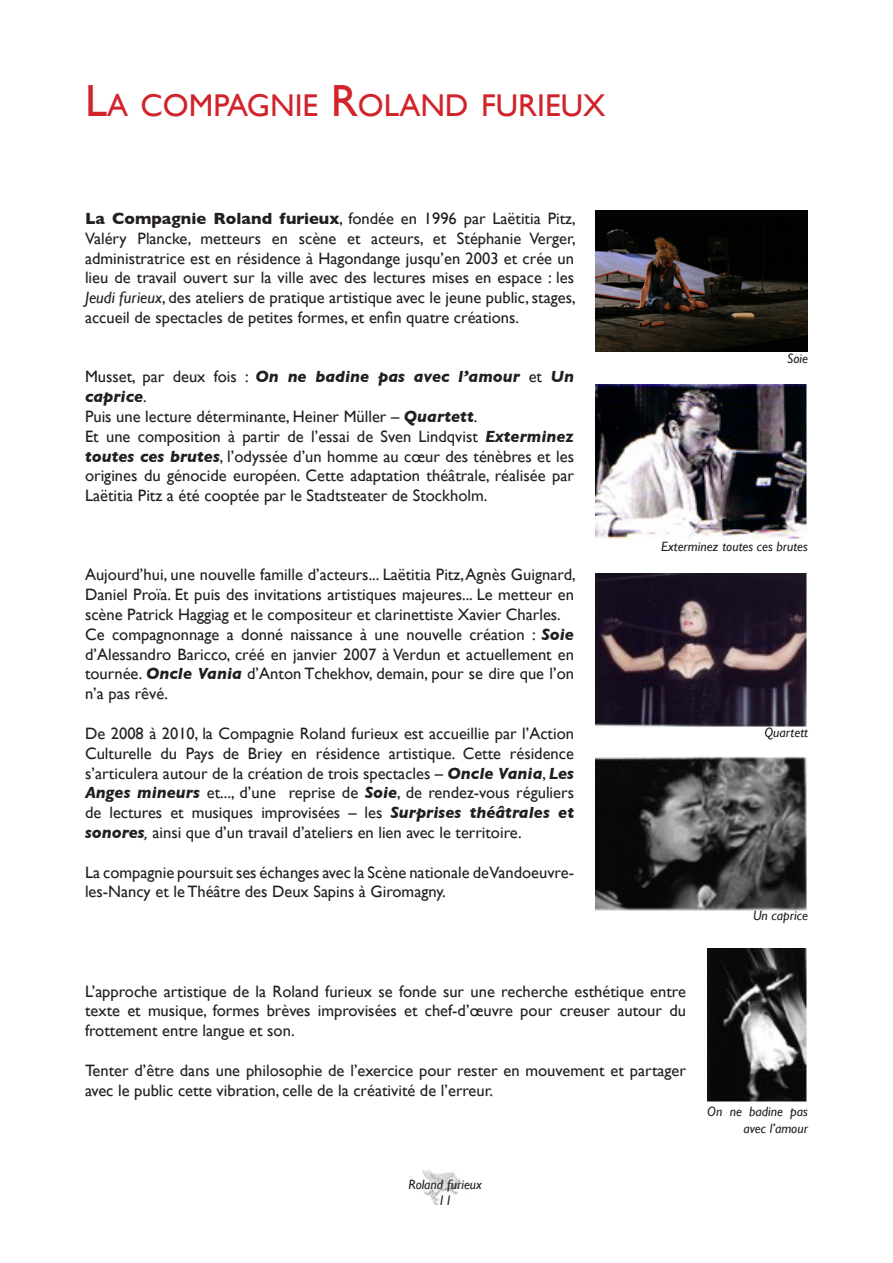
<style>
.page{position:relative;width:893px;height:1263px;background:#fff}
.page>*{position:absolute;margin:0;border:0;box-sizing:border-box;transform-origin:0 0}
.t1{font:31.5px "Gill Sans";color:#d1232a}
.t2{font:16.5px/19.8px "Gill Sans";color:#231f20}
.t3{font:italic 13.5px/16.2px "Gill Sans";color:#231f20;text-align:center}
.s1{font-size:45px}
.s2{font-weight:700}
.s3{font-style:italic}
.s4{font-weight:700;font-style:italic}
</style>
<div class="page">
<img style="left:422px;top:1169px;width:39px;height:35px">
<img style="left:595px;top:385px;width:213px;height:154px">
<img style="left:595px;top:573px;width:212px;height:155px">
<img style="left:595px;top:757px;width:212px;height:154px">
<img style="left:707px;top:948px;width:100px;height:154px">
<img style="left:595px;top:210px;width:213px;height:142px">
<h1 class="t1" style="left:85px;top:87px;width:522px"><span class="s1">L</span>A COMPAGNIE <span class="s1">R</span>OLAND FURIEUX</h1>
<p class="t2" style="left:85px;top:208px;width:492px;text-align:justify"><span class="s2">La Compagnie Roland furieux</span>, fondée en 1996 par Laëtitia Pitz, Valéry Plancke, metteurs en scène et acteurs, et Stéphanie Verger, administratrice est en résidence à Hagondange jusqu’en 2003 et crée un lieu de travail ouvert sur la ville avec des lectures mises en espace : les <span class="s3">Jeudi furieux</span>, des ateliers de pratique artistique avec le jeune public, stages, accueil de spectacles de petites formes, et enfin quatre créations.</p>
<p class="t2" style="left:85px;top:367px;width:490px">Musset, par deux fois : <span class="s4">On ne badine pas avec l’amour</span> et <span class="s4">Un caprice</span>.<br>Puis une lecture déterminante, Heiner Müller – <span class="s4">Quartett</span>.<br>Et une composition à partir de l’essai de Sven Lindqvist <span class="s4">Exterminez toutes ces brutes</span>, l’odyssée d’un homme au cœur des ténèbres et les origines du génocide européen. Cette adaptation théâtrale, réalisée par Laëtitia Pitz a été cooptée par le Stadtsteater de Stockholm.</p>
<p class="t2" style="left:85px;top:565px;width:492px">Aujourd’hui, une nouvelle famille d’acteurs... Laëtitia Pitz, Agnès Guignard, Daniel Proïa. Et puis des invitations artistiques majeures... Le metteur en scène Patrick Haggiag et le compositeur et clarinettiste Xavier Charles.<br>Ce compagnonnage a donné naissance à une nouvelle création : <span class="s4">Soie </span>d’Alessandro Baricco, créé en janvier 2007 à Verdun et actuellement en tournée. <span class="s4">Oncle Vania</span> d’Anton Tchekhov, demain, pour se dire que l’on n’a pas rêvé.</p>
<p class="t2" style="left:85px;top:723px;width:490px;text-align:justify">De 2008 à 2010, la Compagnie Roland furieux est accueillie par l’Action Culturelle du Pays de Briey en résidence artistique. Cette résidence s’articulera autour de la création de trois spectacles – <span class="s4">Oncle Vania</span>, <span class="s4">Les Anges mineurs</span> et..., d’une reprise de <span class="s4">Soie</span>, de rendez-vous réguliers de lectures et musiques improvisées – les <span class="s4">Surprises théâtrales et sonores</span><span class="s3">,</span> ainsi que d’un travail d’ateliers en lien avec le territoire.</p>
<p class="t2" style="left:85px;top:862px;width:490px">La compagnie poursuit ses échanges avec la Scène nationale de Vandoeuvre&shy;les-Nancy et le Théâtre des Deux Sapins à Giromagny.</p>
<p class="t3" style="left:787px;top:350px;width:22px">Soie</p>
<p class="t3" style="left:661px;top:538px;width:148px">Exterminez toutes ces brutes</p>
<p class="t3" style="left:764px;top:724px;width:45px">Quartett</p>
<p class="t3" style="left:753px;top:907px;width:56px">Un caprice</p>
<p class="t2" style="left:85px;top:981px;width:602px;text-align:justify">L’approche artistique de la Roland furieux se fonde sur une recherche esthétique entre texte et musique, formes brèves improvisées et chef-d’œuvre pour creuser autour du frottement entre langue et son.</p>
<p class="t2" style="left:85px;top:1060px;width:602px">Tenter d’être dans une philosophie de l’exercice pour rester en mouvement et partager avec le public cette vibration, celle de la créativité de l’erreur.</p>
<p class="t3" style="left:408px;top:1176px;width:75px">Roland furieux<br>11</p>
<p class="t3" style="left:707px;top:1104px;width:102px;text-align:right">On ne badine pas avec l’amour</p>
</div>
